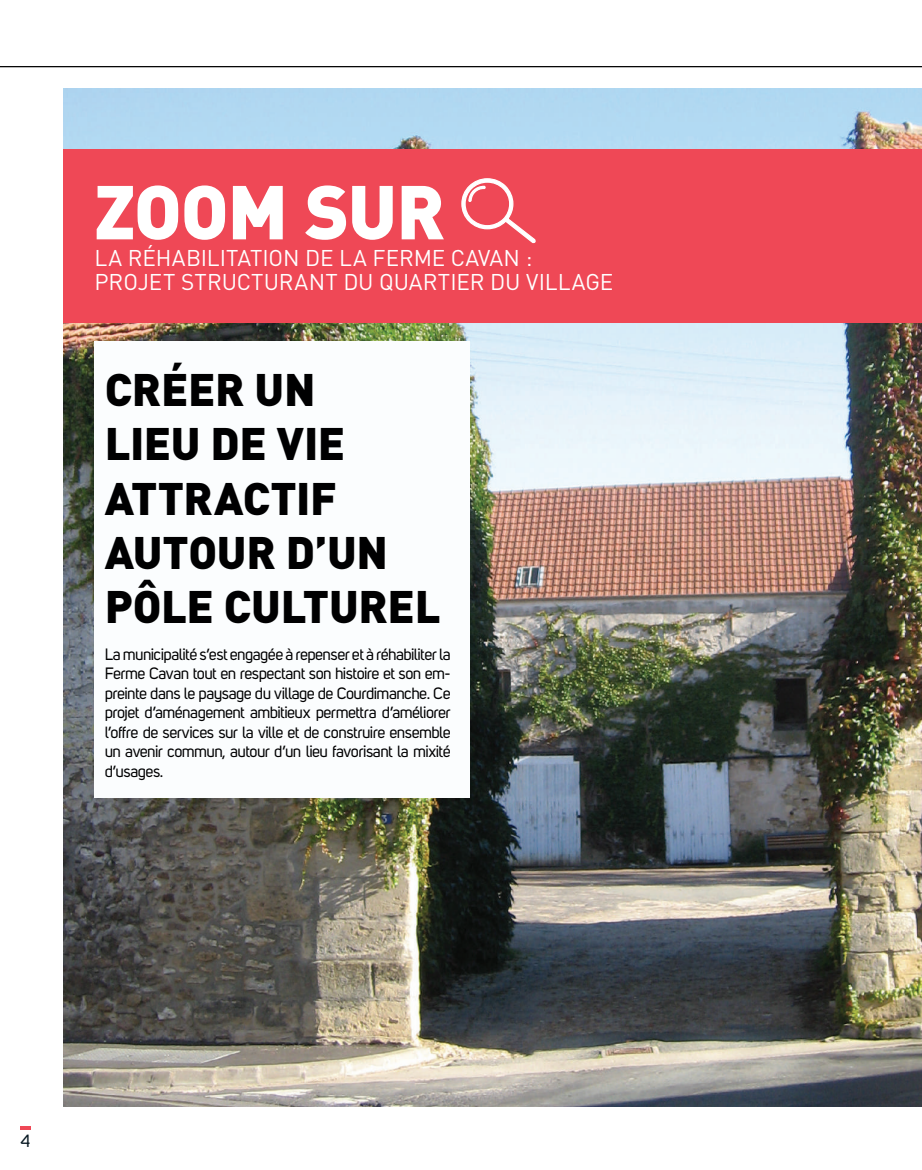
<style>
.page{position:relative;width:922px;height:1170px;background:#fff}
.page>*{position:absolute;margin:0;border:0;box-sizing:border-box;transform-origin:0 0}
.t1{font:900 75px "DIN";letter-spacing:-.015em;color:#fff}
.t2{font:900 45px/54px "DIN";letter-spacing:-.005em;color:#000001}
.t3{font:22.5px/23.8px "DIN";letter-spacing:-.005em;color:#fff}
.t4{font:17.5px "Uni Sans";color:#071822}
.t5{font:16.25px/19.5px "Uni Sans";letter-spacing:-.035em;color:#000001;text-align:justify}
</style>
<div class="page">
<hr style="left:0;top:66px;width:921px;height:1px;background:#000001">
<svg style="left:20px;top:1126px;width:11px;height:3px"></svg>
<img style="left:64px;top:89px;width:857px;height:1017px">
<div style="left:64px;top:149px;width:857px;height:174px;background:#ef4856"></div>
<div style="left:94px;top:341px;width:375px;height:456px;background:#fbfdfe"></div>
<svg style="left:461px;top:178px;width:74px;height:65px"></svg>
<h1 class="t1" style="left:94px;top:162px;width:352px">ZOOM SUR</h1>
<h3 class="t3" style="left:94px;top:246px;width:520px">LA RÉHABILITATION DE LA FERME CAVAN :<br>PROJET STRUCTURANT DU QUARTIER DU VILLAGE</h3>
<h2 class="t2" style="left:105px;top:360px;width:337px">CRÉER UN<br>LIEU DE VIE<br>ATTRACTIF<br>AUTOUR D’UN<br>PÔLE CULTUREL</h2>
<p class="t5" style="left:105px;top:644px;width:347px">La municipalité s’est engagée à repenser et à réhabiliter la Ferme Cavan tout en respectant son histoire et son em&shy;preinte dans le paysage du village de Courdimanche. Ce projet d’aménagement ambitieux permettra d’améliorer l’offre de services sur la ville et de construire ensemble un avenir commun, autour d’un lieu favorisant la mixité d’usages.</p>
<p class="t4" style="left:20px;top:1130px;width:11px">4</p>
</div>
